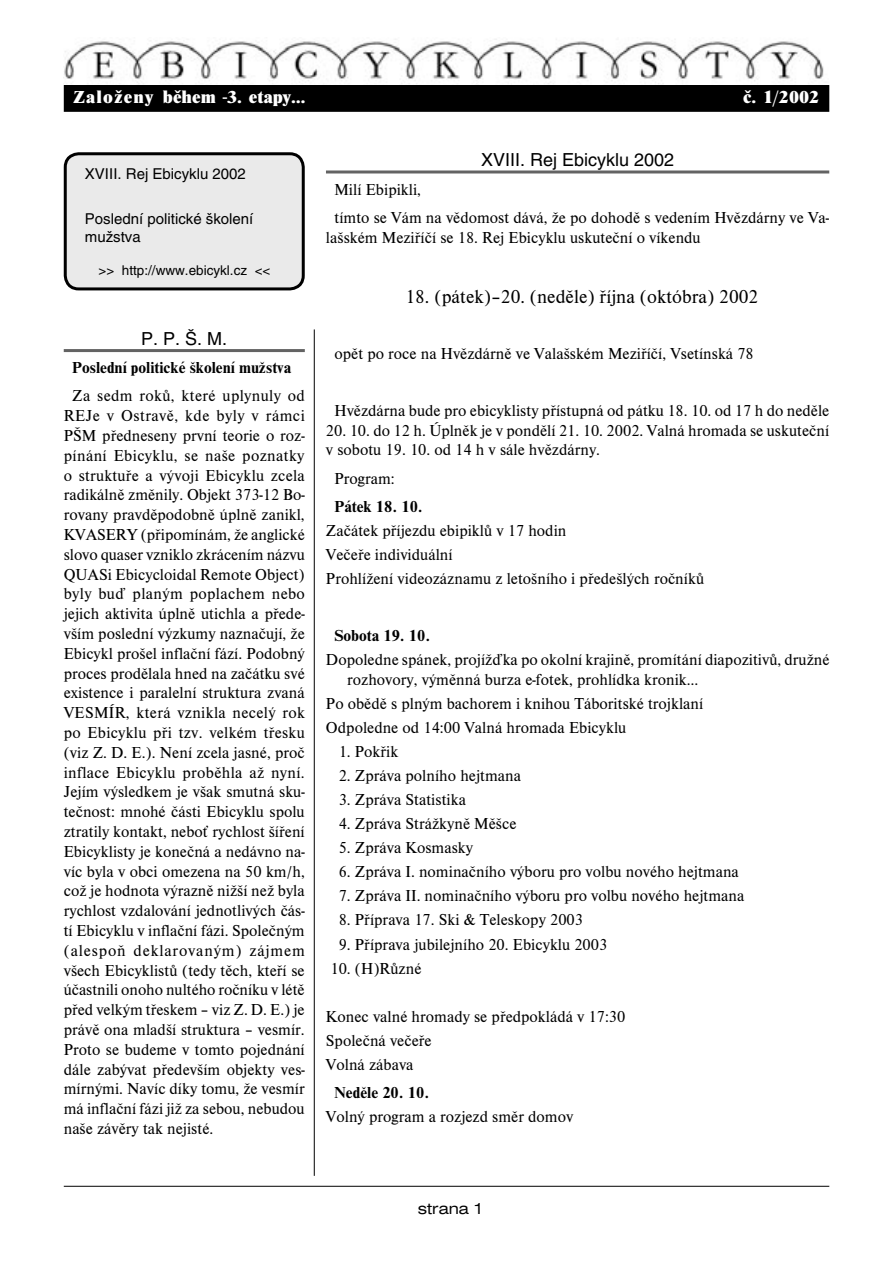
<style>
.page{position:relative;width:893px;height:1263px;background:#fff}
.page>*{position:absolute;margin:0;border:0;box-sizing:border-box;transform-origin:0 0}
.t1{font:19.5px "Nimbus Roman DEE Regular A";color:#000}
.t2{font:18px "Nimbus Roman DEE Extra Bold A";color:#fff}
.t3{font:18px "Helvetica CE";color:#000}
.t4{font:16.5px/19.8px "Nimbus Roman DEE Regular A";color:#000}
.t5{font:16.5px "Nimbus Roman DEE Bold A";color:#000}
.t6{font:expanded 16.5px "Nimbus Sans DEE";color:#000}
.t7{font:15px/18px "Helvetica CE";color:#000}
.t8{font:13.5px "Helvetica CE";color:#000}
</style>
<div class="page">
<img style="left:64px;top:39px;width:760px;height:45px">
<div style="left:65px;top:86px;width:763px;height:25px;background:#000"></div>
<div style="left:64px;top:85px;width:765px;height:27px;border:2px solid #000"></div>
<hr style="left:64px;top:1186px;width:765px;height:1px;background:#000">
<svg style="left:63px;top:152px;width:242px;height:137px;background:#ddd"></svg>
<hr style="left:326px;top:170px;width:503px;height:3px;background:#636363">
<hr style="left:314px;top:329px;width:1px;height:847px;background:#000">
<hr style="left:64px;top:349px;width:241px;height:3px;background:#636363">
<p class="t2" style="left:73px;top:87px;width:234px">Založeny během -3. etapy…</p>
<p class="t2" style="left:743px;top:87px;width:77px">č. 1/2002</p>
<p class="t7" style="left:85px;top:165px;width:162px">XVIII. Rej Ebicyklu 2002</p>
<p class="t7" style="left:85px;top:209px;width:170px">Poslední politické školení mužstva</p>
<p class="t8" style="left:99px;top:263px;width:173px">&gt;&gt; http://www.ebicykl.cz &lt;&lt;</p>
<p class="t3" style="left:141px;top:328px;width:88px">P. P. Š. M.</p>
<p class="t5" style="left:72px;top:359px;width:221px">Poslední politické školení mužstva</p>
<p class="t4" style="left:64px;top:386px;width:243px;text-align:justify;text-indent:8px">Za sedm roků, které uplynuly od REJe v Ostravě, kde byly v rámci PŠM předneseny první teorie o roz&shy;pínání Ebicyklu, se naše poznatky o struktuře a vývoji Ebicyklu zcela radikálně změnily. Objekt 373-12 Bo&shy;rovany pravděpodobně úplně zanikl, KVASERY (připomínám, že anglické slovo quaser vzniklo zkrácením názvu QUASi Ebicycloidal Remote Object) byly buď planým poplachem nebo jejich aktivita úplně utichla a přede&shy;vším poslední výzkumy naznačují, že Ebicykl prošel inflační fází. Podobný proces prodělala hned na začátku své existence i paralelní struktura zvaná VESMÍR, která vznikla necelý rok po Ebicyklu při tzv. velkém třesku (viz Z. D. E.). Není zcela jasné, proč inflace Ebicyklu proběhla až nyní.<br>Jejím výsledkem je však smutná sku&shy;tečnost: mnohé části Ebicyklu spolu ztratily kontakt, neboť rychlost šíření Ebicyklisty je konečná a nedávno na&shy;víc byla v obci omezena na 50 km/h, což je hodnota výrazně nižší než byla rychlost vzdalování jednotlivých čás&shy;tí Ebicyklu v inflační fázi. Společným (alespoň deklarovaným) zájmem všech Ebicyklistů (tedy těch, kteří se účastnili onoho nultého ročníku v létě před velkým třeskem – viz Z. D. E.) je právě ona mladší struktura – vesmír.<br>Proto se budeme v tomto pojednání dále zabývat především objekty ves&shy;mírnými. Navíc díky tomu, že vesmír má inflační fázi již za sebou, nebudou naše závěry tak nejisté.</p>
<p class="t3" style="left:481px;top:149px;width:195px">XVIII. Rej Ebicyklu 2002</p>
<p class="t4" style="left:334px;top:175px;width:496px;line-height:28.3px">Milí Ebipikli,<br>tímto se Vám na vědomost dává, že po dohodě s vedením Hvězdárny ve Va-</p>
<p class="t4" style="left:326px;top:227px;width:376px">lašském Meziříčí se 18. Rej Ebicyklu uskuteční o víkendu</p>
<p class="t1" style="left:405px;top:286px;width:354px">18. (pátek)–20. (neděle) října (októbra) 2002</p>
<p class="t4" style="left:334px;top:344px;width:421px">opět po roce na Hvězdárně ve Valašském Meziříčí, Vsetínská 78</p>
<p class="t4" style="left:334px;top:400px;width:496px">Hvězdárna bude pro ebicyklisty přístupná od pátku 18. 10. od 17 h do neděle</p>
<p class="t4" style="left:326px;top:420px;width:505px">20. 10. do 12 h. Úplněk je v pondělí 21. 10. 2002. Valná hromada se uskuteční v sobotu 19. 10. od 14 h v sále hvězdárny.</p>
<p class="t4" style="left:334px;top:468px;width:62px">Program:</p>
<p class="t5" style="left:334px;top:498px;width:90px">Pátek 18. 10.</p>
<p class="t4" style="left:326px;top:519px;width:380px;line-height:24px">Začátek příjezdu ebipiklů v 17 hodin<br>Večeře individuální<br>Prohlížení videozáznamu z letošního i předešlých ročníků</p>
<p class="t5" style="left:334px;top:626px;width:97px">Sobota 19. 10.</p>
<p class="t4" style="left:347px;top:649px;width:484px;text-indent:-21px">Dopoledne spánek, projížďka po okolní krajině, promítání diapozitivů, družné rozhovory, výměnná burza e-fotek, prohlídka kronik…</p>
<p class="t4" style="left:326px;top:691px;width:379px;line-height:24px">Po obědě s plným bachorem i knihou Táboritské trojklaní<br>Odpoledne od 14:00 Valná hromada Ebicyklu</p>
<p class="t4" style="left:339px;top:742px;width:61px">1. Pokřik</p>
<p class="t4" style="left:339px;top:766px;width:184px">2. Zpráva polního hejtmana</p>
<p class="t4" style="left:339px;top:790px;width:129px">3. Zpráva Statistika</p>
<p class="t4" style="left:339px;top:814px;width:179px">4. Zpráva Strážkyně Měšce</p>
<p class="t4" style="left:339px;top:838px;width:136px">5. Zpráva Kosmasky</p>
<p class="t4" style="left:339px;top:862px;width:402px">6. Zpráva I. nominačního výboru pro volbu nového hejtmana</p>
<p class="t4" style="left:339px;top:886px;width:407px">7. Zpráva II. nominačního výboru pro volbu nového hejtmana</p>
<p class="t4" style="left:339px;top:910px;width:246px">8. Příprava 17. Ski &amp; Teleskopy 2003</p>
<p class="t4" style="left:339px;top:934px;width:270px">9. Příprava jubilejního 20. Ebicyklu 2003</p>
<p class="t4" style="left:330px;top:958px;width:92px">10. (H)Různé</p>
<p class="t4" style="left:326px;top:1004px;width:301px;line-height:24.2px">Konec valné hromady se předpokládá v 17:30<br>Společná večeře<br>Volná zábava</p>
<p class="t5" style="left:334px;top:1084px;width:96px">Neděle 20. 10.</p>
<p class="t4" style="left:326px;top:1107px;width:249px">Volný program a rozjezd směr domov</p>
<p class="t6" style="left:418px;top:1199px;width:68px">strana 1</p>
</div>
